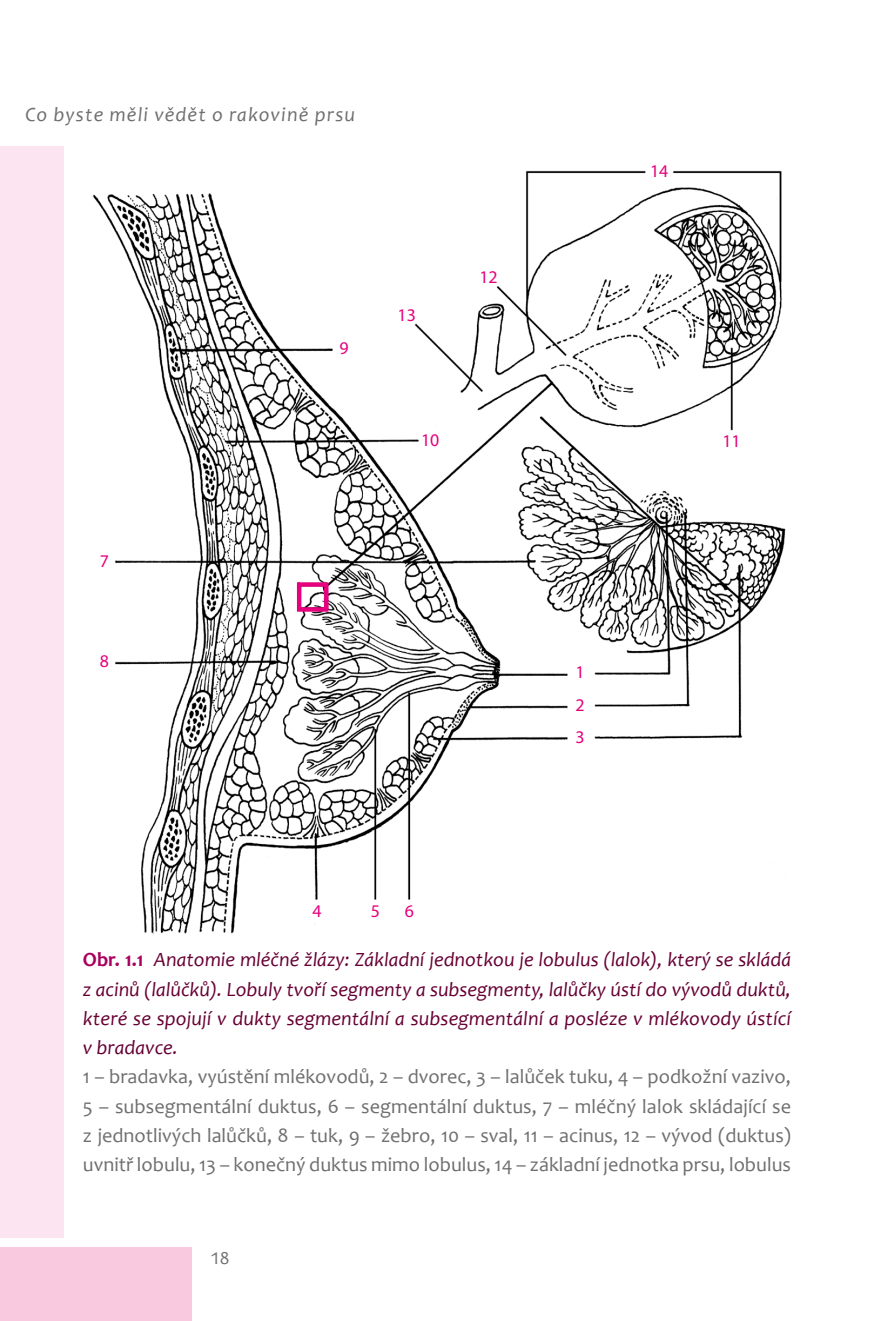
<style>
.page{position:relative;width:874px;height:1321px;background:#fff}
.page>*{position:absolute;margin:0;border:0;box-sizing:border-box;transform-origin:0 0}
.t1{font:20.25px/29.2px "Candara";color:#706f6f;text-align:justify}
.t2{font:italic 20.25px/29.2px "Candara";letter-spacing:.005em;color:#670034;text-align:justify}
.t3{font:italic 20.25px "Candara";letter-spacing:.055em;color:#706f6f}
.t4{font:18px "Candara";color:#706f6f}
.t5{font:17.78px/33.1px "Myriad Pro";color:#e6007d}
.s1{font-weight:700;font-style:normal;color:#a9005d}
</style>
<div class="page">
<div style="left:0;top:147px;width:64px;height:1090px;background:#fce5f1"></div>
<div style="left:0;top:1247px;width:191px;height:73px;background:#f8c9df"></div>
<img style="left:93px;top:170px;width:693px;height:764px">
<div style="left:297px;top:582px;width:31px;height:29px;border:4px solid #e6007d"></div>
<p class="t3" style="left:26px;top:102px;width:331px">Co byste měli vědět o rakovině prsu</p>
<p class="t5" style="left:100px;top:544px;width:11px">7</p>
<p class="t5" style="left:100px;top:644px;width:11px">8</p>
<p class="t5" style="left:339px;top:331px;width:11px">9</p>
<p class="t5" style="left:397px;top:298px;width:20px">13</p>
<p class="t5" style="left:479px;top:260px;width:20px">12</p>
<p class="t5" style="left:650px;top:154px;width:20px">14</p>
<p class="t5" style="left:421px;top:423px;width:20px">10</p>
<p class="t5" style="left:722px;top:424px;width:20px">11</p>
<p class="t5" style="left:575px;top:655px;width:11px">1<br>2</p>
<p class="t5" style="left:575px;top:720px;width:11px">3</p>
<p class="t5" style="left:312px;top:894px;width:11px">4</p>
<p class="t5" style="left:371px;top:894px;width:11px">5</p>
<p class="t5" style="left:405px;top:894px;width:11px">6</p>
<p class="t2" style="left:83px;top:944px;width:709px"><span class="s1">Obr. 1.1</span> Anatomie mléčné žlázy: Základní jednotkou je lobulus (lalok), který se skládá z acinů (lalůčků). Lobuly tvoří segmenty a subsegmenty, lalůčky ústí do vývodů duktů, které se spojují v dukty segmentální a subsegmentální a posléze v mlékovody ústící v bradavce.</p>
<p class="t1" style="left:83px;top:1061px;width:710px">1 – bradavka, vyústění mlékovodů, 2 – dvorec, 3 – lalůček tuku, 4 – podkožní vazivo, 5 – subsegmentální duktus, 6 – segmentální duktus, 7 – mléčný lalok skládající se z jednotlivých lalůčků, 8 – tuk, 9 – žebro, 10 – sval, 11 – acinus, 12 – vývod (duktus) uvnitř lobulu, 13 – konečný duktus mimo lobulus, 14 – základní jednotka prsu, lobulus</p>
<p class="t4" style="left:210px;top:1246px;width:20px">18</p>
</div>
